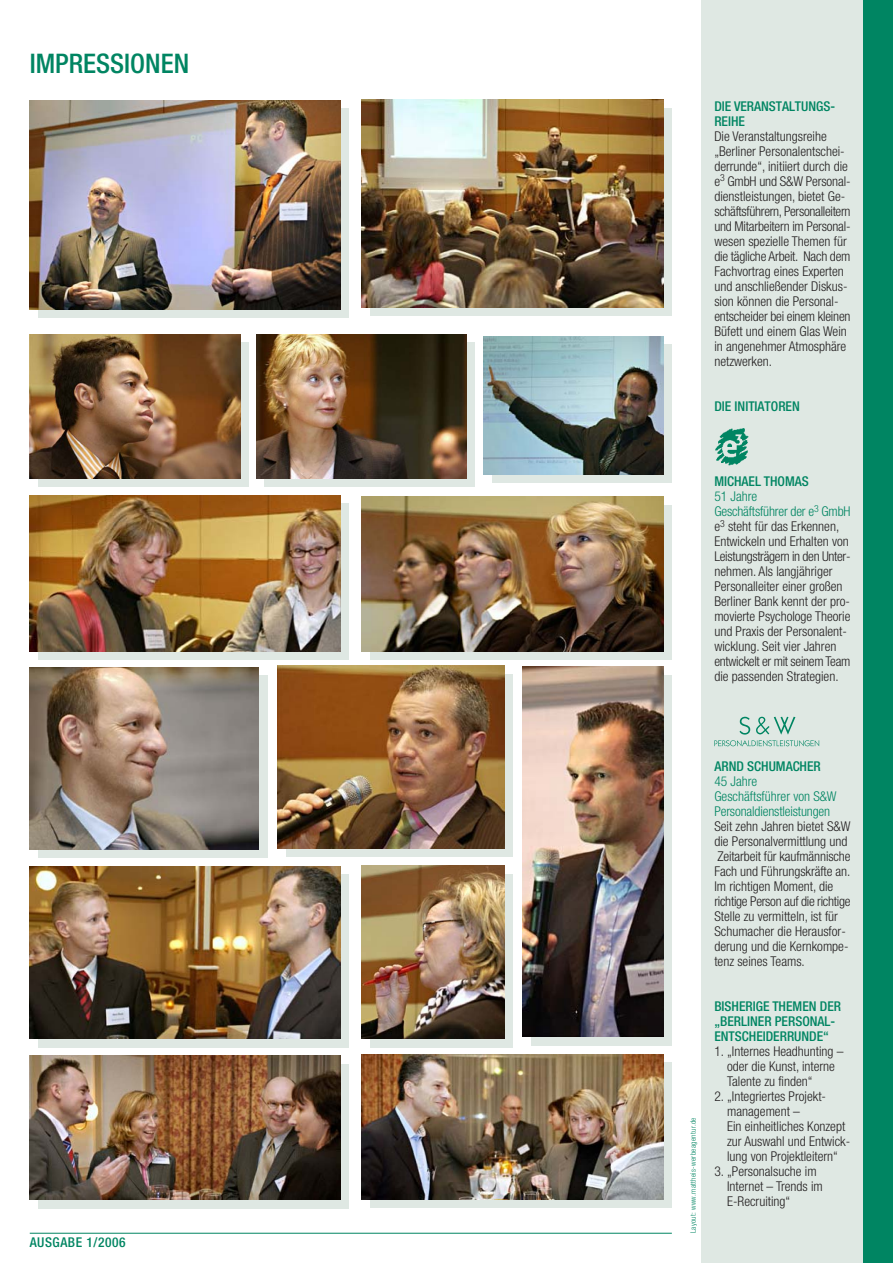
<style>
.page{position:relative;width:893px;height:1263px;background:#fff}
.page>*{position:absolute;margin:0;border:0;box-sizing:border-box;transform-origin:0 0}
.t1{font:500 condensed 27px "Helvetica Neue";color:#008562}
.t2{font:300 condensed 13.5px/15px "Helvetica Neue";color:#231f20}
.t3{font:500 condensed 13.5px/15px "Helvetica Neue";color:#008562}
.t4{font:300 condensed 13.5px/15px "Helvetica Neue";letter-spacing:-.01em;color:#008562}
.t5{font:500 condensed 13.5px "Helvetica Neue";letter-spacing:.04em;color:#008562}
.t6{font:300 condensed 7.5px "Helvetica Neue";letter-spacing:.04em;color:#008562}
.s1{color:#008562}
</style>
<div class="page">
<div style="left:702px;top:0;width:191px;height:1263px;background:#dfe8e3"></div>
<div style="left:863px;top:0;width:30px;height:1263px;background:#008562"></div>
<hr style="left:30px;top:1233px;width:642px;height:1px;background:#008562">
<svg style="left:714px;top:717px;width:105px;height:29px"></svg>
<div style="left:38px;top:108px;width:311px;height:210px;background:#dfe8e3"></div>
<div style="left:370px;top:108px;width:302px;height:208px;background:#dfe8e3"></div>
<div style="left:38px;top:675px;width:229px;height:182px;background:#dfe8e3"></div>
<div style="left:286px;top:674px;width:227px;height:183px;background:#dfe8e3"></div>
<div style="left:531px;top:675px;width:141px;height:370px;background:#dfe8e3"></div>
<div style="left:38px;top:874px;width:311px;height:173px;background:#dfe8e3"></div>
<div style="left:370px;top:1062px;width:302px;height:146px;background:#dfe8e3"></div>
<div style="left:370px;top:873px;width:143px;height:174px;background:#dfe8e3"></div>
<div style="left:38px;top:1064px;width:311px;height:144px;background:#dfe8e3"></div>
<div style="left:370px;top:505px;width:302px;height:155px;background:#dfe8e3"></div>
<div style="left:38px;top:503px;width:311px;height:157px;background:#dfe8e3"></div>
<div style="left:38px;top:342px;width:211px;height:144px;background:#dfe8e3"></div>
<div style="left:265px;top:342px;width:210px;height:144px;background:#dfe8e3"></div>
<div style="left:492px;top:344px;width:180px;height:139px;background:#dfe8e3"></div>
<img style="left:30px;top:100px;width:310px;height:209px">
<img style="left:361px;top:100px;width:302px;height:208px">
<img style="left:30px;top:667px;width:229px;height:182px">
<img style="left:278px;top:665px;width:226px;height:183px">
<img style="left:523px;top:667px;width:140px;height:370px">
<img style="left:30px;top:866px;width:310px;height:173px">
<img style="left:361px;top:1054px;width:302px;height:146px">
<img style="left:361px;top:865px;width:143px;height:174px">
<img style="left:30px;top:1055px;width:310px;height:145px">
<img style="left:361px;top:496px;width:302px;height:155px">
<img style="left:30px;top:495px;width:310px;height:156px">
<img style="left:30px;top:334px;width:210px;height:144px">
<img style="left:256px;top:334px;width:210px;height:144px">
<img style="left:483px;top:336px;width:180px;height:139px">
<img style="left:715px;top:428px;width:34px;height:38px">
<h1 class="t1" style="left:30px;top:53px;width:161px">IMPRESSIONEN</h1>
<p class="t5" style="left:30px;top:1237px;width:97px">AUSGABE 1/2006</p>
<p class="t3" style="left:714px;top:100px;width:122px">DIE VERANSTALTUNGS-<br>REIHE</p>
<p class="t2" style="left:714px;top:130px;width:138px">Die Veranstaltungsreihe „Berliner Personalentschei&shy;derrunde“, initiiert durch die e<sup>3</sup> GmbH und S&amp;W Personal&shy;dienstleistungen, bietet Ge&shy;schäftsführern, Personalleitern und Mitarbeitern im Personal&shy;wesen spezielle Themen für die tägliche Arbeit. Nach dem<br>Fachvortrag eines Experten und anschließender Diskus&shy;sion können die Personal&shy;entscheider bei einem kleinen<br>Büfett und einem Glas Wein in angenehmer Atmosphäre netzwerken.</p>
<p class="t3" style="left:714px;top:400px;width:87px">DIE INITIATOREN</p>
<p class="t3" style="left:714px;top:475px;width:96px">MICHAEL THOMAS</p>
<p class="t2" style="left:714px;top:490px;width:138px"><span class="s1">51 Jahre<br>Geschäftsführer der e</span><sup>3</sup> <span class="s1">GmbH </span>e<sup>3</sup> steht für das Erkennen,<br>Entwickeln und Erhalten von<br>Leistungsträgern in den Unter&shy;nehmen. Als langjähriger<br>Personalleiter einer großen<br>Berliner Bank kennt der pro&shy;movierte Psychologe Theorie und Praxis der Personalent&shy;wicklung. Seit vier Jahren entwickelt er mit seinem Team die passenden Strategien.</p>
<p class="t6" style="left:690px;top:1233px;width:117px;rotate:-90deg">Layout: www.mattheis-werbeagentur.de</p>
<p class="t3" style="left:714px;top:760px;width:108px">ARND SCHUMACHER</p>
<p class="t4" style="left:714px;top:775px;width:124px">45 Jahre<br>Geschäftsführer von S&amp;W<br>Personaldienstleistungen</p>
<p class="t2" style="left:714px;top:820px;width:138px">Seit zehn Jahren bietet S&amp;W die Personalvermittlung und<br>Zeitarbeit für kaufmännische<br>Fach und Führungskräfte an.<br>Im richtigen Moment, die richtige Person auf die richtige<br>Stelle zu vermitteln, ist für<br>Schumacher die Herausfor&shy;derung und die Kernkompe&shy;tenz seines Teams.</p>
<p class="t3" style="left:714px;top:1000px;width:128px">BISHERIGE THEMEN DER „BERLINER PERSONAL-<br>ENTSCHEIDERRUNDE“</p>
<p class="t2" style="left:727px;top:1045px;width:118px;text-indent:-13px">1. „Internes Headhunting – oder die Kunst, interne<br>Talente zu finden“</p>
<p class="t2" style="left:727px;top:1090px;width:125px;text-indent:-13px">2. „Integriertes Projekt&shy;management –<br>Ein einheitliches Konzept zur Auswahl und Entwick&shy;lung von Projektleitern“</p>
<p class="t2" style="left:727px;top:1165px;width:97px;text-indent:-13px">3. „Personalsuche im<br>Internet – Trends im<br>E-Recruiting“</p>
</div>
